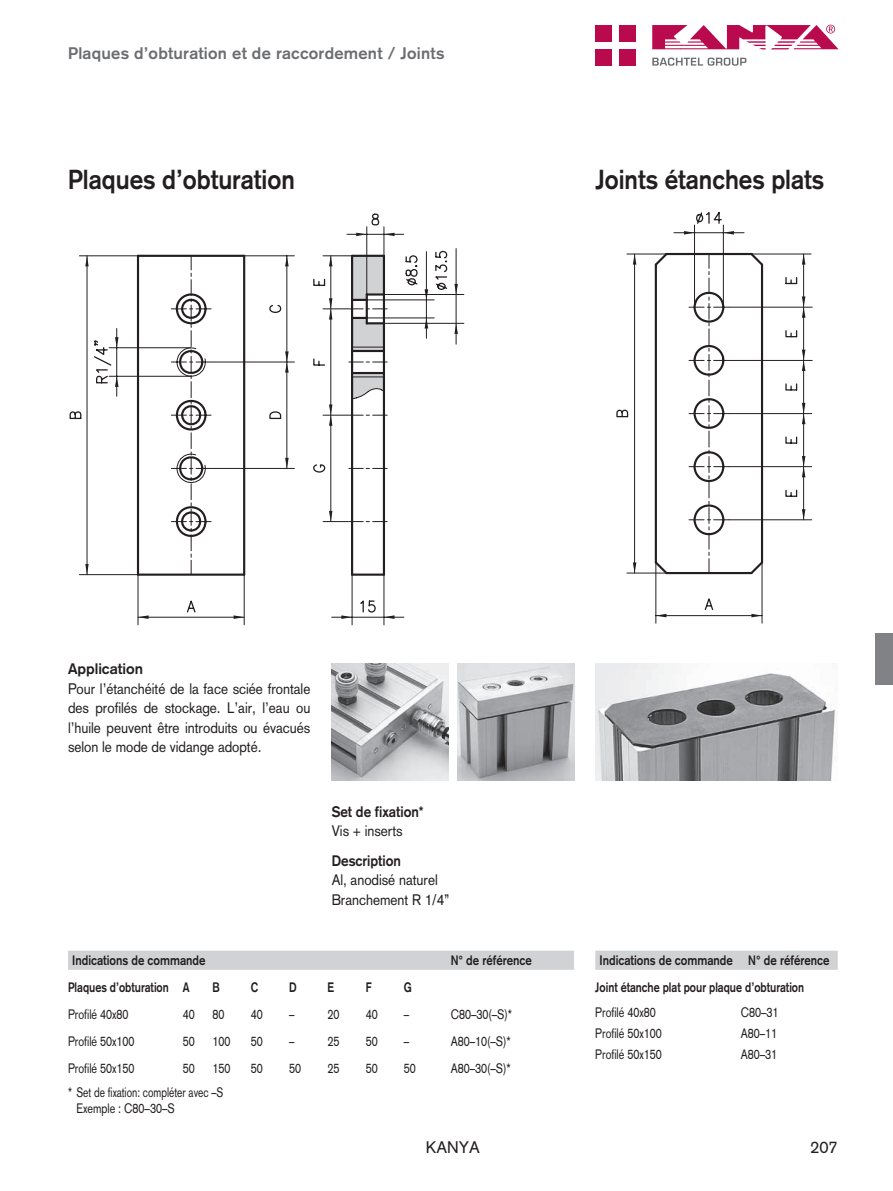
<style>
.page{position:relative;width:893px;height:1191px;background:#fff}
.page>*{position:absolute;margin:0;border:0;box-sizing:border-box;transform-origin:0 0}
.t1{font:700 27px "Akzidenz Grotesk";color:#231f20;scale:.9 1}
.t2{font:700 16.5px "Akzidenz Grotesk";letter-spacing:.015em;color:#6c6d70}
.t3{font:16.5px "Akzidenz Grotesk";color:#231f20}
.t4{font:15px/19.5px "Akzidenz Grotesk";color:#231f20;text-align:justify;scale:.9 1}
.t5{font:700 15px "Akzidenz Grotesk";color:#231f20;scale:.9 1}
.t6{font:700 15px "Akzidenz Grotesk";color:#231f20}
.t7{font:13.5px "Akzidenz Grotesk";color:#231f20;scale:.8 1}
.t8{font:700 13.5px/27px "Akzidenz Grotesk";color:#231f20;scale:.85 1}
.t9{font:13.5px/16.5px "Akzidenz Grotesk";color:#231f20;scale:.75 1}
.t10{font:700 13.5px "Akzidenz Grotesk";color:#231f20;scale:.8 1}
</style>
<div class="page">
<hr style="left:384px;top:294px;width:80px;height:1px;background:#231f20">
<hr style="left:384px;top:323px;width:80px;height:1px;background:#231f20">
<hr style="left:383px;top:256px;width:2px;height:318px;background:#231f20">
<hr style="left:351px;top:256px;width:2px;height:318px;background:#231f20">
<hr style="left:330px;top:256px;width:1px;height:265px;background:#231f20">
<hr style="left:286px;top:362px;width:1px;height:106px;background:#231f20">
<hr style="left:87px;top:256px;width:1px;height:318px;background:#231f20">
<svg style="left:85px;top:564px;width:4px;height:10px"></svg>
<hr style="left:138px;top:575px;width:1px;height:50px;background:#231f20">
<hr style="left:79px;top:574px;width:59px;height:1px;background:#231f20">
<svg style="left:285px;top:458px;width:4px;height:10px"></svg>
<hr style="left:352px;top:617px;width:32px;height:1px;background:#231f20">
<hr style="left:352px;top:573px;width:32px;height:3px;background:#231f20">
<svg style="left:349px;top:468px;width:38px;height:1px"></svg>
<hr style="left:244px;top:575px;width:1px;height:50px;background:#231f20">
<hr style="left:352px;top:575px;width:1px;height:50px;background:#231f20">
<hr style="left:383px;top:575px;width:1px;height:50px;background:#231f20">
<svg style="left:332px;top:615px;width:20px;height:4px"></svg>
<svg style="left:384px;top:615px;width:20px;height:4px"></svg>
<svg style="left:360px;top:600px;width:16px;height:13px"></svg>
<svg style="left:323px;top:511px;width:64px;height:11px"></svg>
<svg style="left:313px;top:464px;width:13px;height:9px"></svg>
<hr style="left:211px;top:468px;width:83px;height:1px;background:#231f20">
<svg style="left:136px;top:254px;width:110px;height:365px"></svg>
<svg style="left:85px;top:256px;width:4px;height:10px"></svg>
<hr style="left:79px;top:255px;width:59px;height:1px;background:#231f20">
<svg style="left:70px;top:411px;width:12px;height:9px"></svg>
<hr style="left:109px;top:347px;width:82px;height:1px;background:#231f20">
<hr style="left:109px;top:376px;width:82px;height:1px;background:#231f20">
<hr style="left:116px;top:328px;width:1px;height:68px;background:#231f20">
<svg style="left:94px;top:337px;width:25px;height:50px"></svg>
<svg style="left:425px;top:318px;width:3px;height:10px"></svg>
<hr style="left:245px;top:255px;width:49px;height:1px;background:#231f20">
<hr style="left:211px;top:361px;width:83px;height:1px;background:#231f20">
<hr style="left:347px;top:234px;width:57px;height:1px;background:#231f20">
<hr style="left:367px;top:299px;width:67px;height:1px;background:#231f20">
<hr style="left:367px;top:317px;width:67px;height:1px;background:#231f20">
<hr style="left:426px;top:252px;width:1px;height:86px;background:#231f20">
<svg style="left:405px;top:255px;width:13px;height:31px"></svg>
<svg style="left:269px;top:213px;width:126px;height:213px"></svg>
<svg style="left:425px;top:250px;width:33px;height:50px"></svg>
<svg style="left:454px;top:323px;width:4px;height:11px"></svg>
<hr style="left:456px;top:248px;width:1px;height:96px;background:#231f20">
<hr style="left:729px;top:307px;width:83px;height:1px;background:#231f20">
<hr style="left:729px;top:360px;width:83px;height:1px;background:#231f20">
<hr style="left:729px;top:413px;width:83px;height:1px;background:#231f20">
<hr style="left:729px;top:466px;width:83px;height:1px;background:#231f20">
<hr style="left:729px;top:519px;width:83px;height:1px;background:#231f20">
<hr style="left:752px;top:253px;width:59px;height:1px;background:#231f20">
<hr style="left:634px;top:254px;width:1px;height:319px;background:#231f20">
<svg style="left:656px;top:614px;width:10px;height:3px"></svg>
<svg style="left:751px;top:614px;width:11px;height:3px"></svg>
<svg style="left:633px;top:562px;width:3px;height:10px"></svg>
<hr style="left:655px;top:563px;width:1px;height:60px;background:#231f20">
<hr style="left:762px;top:563px;width:1px;height:60px;background:#231f20">
<hr style="left:656px;top:615px;width:106px;height:1px;background:#231f20">
<svg style="left:704px;top:598px;width:10px;height:12px"></svg>
<hr style="left:627px;top:572px;width:39px;height:1px;background:#231f20">
<svg style="left:724px;top:231px;width:10px;height:3px"></svg>
<svg style="left:684px;top:231px;width:10px;height:3px"></svg>
<svg style="left:633px;top:254px;width:3px;height:11px"></svg>
<svg style="left:653px;top:251px;width:112px;height:325px"></svg>
<hr style="left:694px;top:225px;width:1px;height:82px;background:#231f20">
<hr style="left:723px;top:225px;width:1px;height:82px;background:#231f20">
<hr style="left:674px;top:232px;width:70px;height:1px;background:#231f20">
<svg style="left:696px;top:212px;width:26px;height:12px"></svg>
<hr style="left:627px;top:253px;width:39px;height:1px;background:#231f20">
<svg style="left:616px;top:409px;width:13px;height:9px"></svg>
<hr style="left:803px;top:254px;width:1px;height:266px;background:#231f20">
<svg style="left:802px;top:509px;width:3px;height:11px"></svg>
<svg style="left:785px;top:436px;width:20px;height:61px"></svg>
<svg style="left:802px;top:403px;width:3px;height:21px"></svg>
<svg style="left:802px;top:254px;width:3px;height:11px"></svg>
<svg style="left:785px;top:276px;width:20px;height:115px"></svg>
<img style="left:595px;top:663px;width:242px;height:117px">
<img style="left:457px;top:663px;width:117px;height:117px">
<img style="left:332px;top:663px;width:117px;height:117px">
<div style="left:68px;top:950px;width:506px;height:19px;background:#d1d2d4"></div>
<div style="left:595px;top:950px;width:243px;height:19px;background:#d1d2d4"></div>
<div style="left:876px;top:634px;width:17px;height:51px;background:#808285"></div>
<svg style="left:595px;top:25px;width:244px;height:41px"></svg>
<p class="t2" style="left:68px;top:43px;width:378px">Plaques d’obturation et de raccordement / Joints</p>
<h1 class="t1" style="left:68px;top:164px;width:254px">Plaques d’obturation</h1>
<h1 class="t1" style="left:595px;top:164px;width:256px">Joints étanches plats</h1>
<p class="t6" style="left:68px;top:660px;width:77px">Application</p>
<p class="t4" style="left:68px;top:678px;width:271px">Pour l’étanchéité de la face sciée frontale des profilés de stockage. L’air, l’eau ou l’huile peuvent être introduits ou évacués selon le mode de vidange adopté.</p>
<p class="t5" style="left:332px;top:802px;width:104px">Set de fixation*</p>
<p class="t4" style="left:332px;top:821px;width:80px">Vis + inserts</p>
<p class="t5" style="left:332px;top:851px;width:79px">Description</p>
<p class="t4" style="left:332px;top:870px;width:132px">Al, anodisé naturel<br>Branchement R 1/4”</p>
<p class="t8" style="left:72px;top:946px;width:158px">Indications de commande</p>
<p class="t8" style="left:451px;top:946px;width:97px">N° de référence</p>
<p class="t10" style="left:68px;top:979px;width:154px">Plaques d’obturation A</p>
<p class="t10" style="left:213px;top:979px;width:11px">B</p>
<p class="t10" style="left:251px;top:979px;width:11px">C</p>
<p class="t10" style="left:289px;top:979px;width:11px">D</p>
<p class="t10" style="left:327px;top:979px;width:10px">E</p>
<p class="t10" style="left:366px;top:979px;width:9px">F</p>
<p class="t10" style="left:404px;top:979px;width:12px">G</p>
<p class="t7" style="left:68px;top:1006px;width:77px">Profilé 40x80</p>
<p class="t7" style="left:183px;top:1006px;width:16px">40</p>
<p class="t7" style="left:213px;top:1006px;width:16px">80</p>
<p class="t7" style="left:251px;top:1006px;width:16px">40</p>
<p class="t7" style="left:289px;top:1006px;width:8px">–</p>
<p class="t7" style="left:327px;top:1006px;width:16px">20</p>
<p class="t7" style="left:366px;top:1006px;width:16px">40</p>
<p class="t7" style="left:404px;top:1006px;width:8px">–</p>
<p class="t7" style="left:451px;top:1006px;width:78px">C80–30(–S)*</p>
<p class="t7" style="left:68px;top:1033px;width:85px">Profilé 50x100</p>
<p class="t7" style="left:183px;top:1033px;width:16px">50</p>
<p class="t7" style="left:213px;top:1033px;width:24px">100</p>
<p class="t7" style="left:251px;top:1033px;width:16px">50</p>
<p class="t7" style="left:289px;top:1033px;width:8px">–</p>
<p class="t7" style="left:327px;top:1033px;width:16px">25</p>
<p class="t7" style="left:366px;top:1033px;width:16px">50</p>
<p class="t7" style="left:404px;top:1033px;width:8px">–</p>
<p class="t7" style="left:451px;top:1033px;width:76px">A80–10(–S)*</p>
<p class="t7" style="left:68px;top:1060px;width:85px">Profilé 50x150</p>
<p class="t7" style="left:183px;top:1060px;width:16px">50</p>
<p class="t7" style="left:213px;top:1060px;width:24px">150</p>
<p class="t7" style="left:251px;top:1060px;width:16px">50</p>
<p class="t7" style="left:289px;top:1060px;width:16px">50</p>
<p class="t7" style="left:327px;top:1060px;width:16px">25</p>
<p class="t7" style="left:366px;top:1060px;width:16px">50</p>
<p class="t7" style="left:404px;top:1060px;width:16px">50</p>
<p class="t7" style="left:451px;top:1060px;width:76px">A80–30(–S)*</p>
<p class="t9" style="left:77px;top:1083px;width:197px;text-indent:-8px">* Set de fixation: compléter avec –S<br>Exemple : C80–30–S</p>
<p class="t8" style="left:595px;top:946px;width:277px;text-indent:4px">Indications de commande N° de référence<br>Joint étanche plat pour plaque d’obturation</p>
<p class="t7" style="left:595px;top:1004px;width:77px">Profilé 40x80</p>
<p class="t7" style="left:741px;top:1004px;width:49px">C80–31</p>
<p class="t7" style="left:595px;top:1025px;width:85px">Profilé 50x100</p>
<p class="t7" style="left:741px;top:1025px;width:47px">A80–11</p>
<p class="t7" style="left:595px;top:1046px;width:85px">Profilé 50x150</p>
<p class="t7" style="left:741px;top:1046px;width:47px">A80–31</p>
<p class="t3" style="left:810px;top:1136px;width:29px">183</p>
<p class="t3" style="left:426px;top:1137px;width:56px">KANYA</p>
<p class="t3" style="left:810px;top:1137px;width:29px">207</p>
</div>
